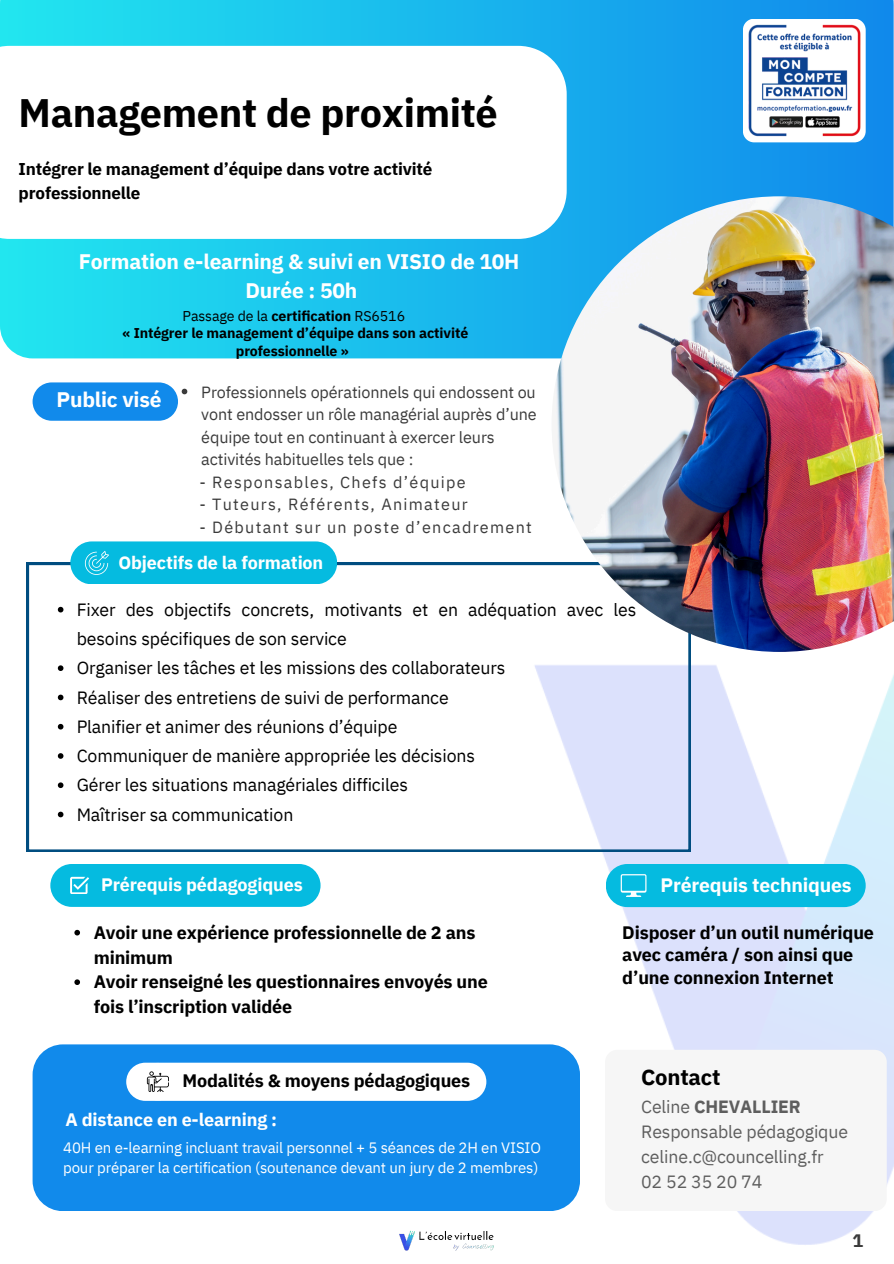
<style>
.page{position:relative;width:894px;height:1264px;background:#fff}
.page>*{position:absolute;margin:0;border:0;box-sizing:border-box;transform-origin:0 0}
.t1{font:700 39.6px "IBM Plex Sans";letter-spacing:-.01em;color:#000}
.t2{font:700 22.05px "IBM Plex Sans";letter-spacing:-.01em;color:#000}
.t3{font:700 21px/29.2px "IBM Plex Sans";letter-spacing:-.01em;color:#fff;text-align:center}
.t4{font:700 19.35px "IBM Plex Sans";letter-spacing:-.01em;color:#fff}
.t5{font:700 18px/24.8px "IBM Plex Sans";letter-spacing:-.01em;color:#000}
.t6{font:700 18px "IBM Plex Sans";letter-spacing:-.01em;color:#fff}
.t7{font:700 18px "IBM Plex Sans";color:#3b3b3b}
.t8{font:17.7px/29.2px "IBM Plex Sans";letter-spacing:-.005em;color:#000}
.t9{font:17.7px/24.8px "IBM Plex Sans";letter-spacing:-.005em;color:#5e5e5e}
.t10{font:700 17.1px/23.7px "IBM Plex Sans";letter-spacing:-.01em;color:#000}
.t11{font:16.2px/22.5px "IBM Plex Sans";letter-spacing:-.005em;color:#3b3b3b}
.t12{font:16.2px "IBM Plex Sans";letter-spacing:.08em;color:#3b3b3b}
.t13{font:15px/20.2px "IBM Plex Sans";letter-spacing:-.01em;color:#fff}
.t14{font:700 14.1px/17.7px "IBM Plex Sans";letter-spacing:-.005em;color:#000;text-align:center}
.t15{font:14.1px "IBM Plex Sans";letter-spacing:-.005em;color:#000}
.s1{font-weight:700}
</style>
<div class="page">
<img style="left:474px;top:562px;width:419px;height:689px">
<svg style="left:0;top:0;width:893px;height:358px;background:#1ab9ed"></svg>
<svg style="left:0;top:46px;width:566px;height:193px"></svg>
<div style="left:742px;top:19px;width:123px;height:123px;background:#fff;border-radius:11px"></div>
<img style="left:748px;top:24px;width:112px;height:113px">
<img style="left:399px;top:1230px;width:95px;height:20px">
<div style="left:605px;top:864px;width:260px;height:43px;background:#05bbe0;border-radius:22px"></div>
<svg style="left:620px;top:874px;width:26px;height:23px"></svg>
<div style="left:50px;top:864px;width:270px;height:42px;background:#05bbe0;border-radius:21px"></div>
<svg style="left:70px;top:876px;width:19px;height:17px"></svg>
<div style="left:33px;top:1044px;width:546px;height:167px;background:#118aeb;border-radius:30px"></div>
<div style="left:126px;top:1062px;width:360px;height:38px;background:#fff;border-radius:19px"></div>
<svg style="left:147px;top:1071px;width:22px;height:20px"></svg>
<svg style="left:27px;top:563px;width:662px;height:288px"></svg>
<div style="left:70px;top:541px;width:267px;height:43px;background:#05bbe0;border-radius:21px"></div>
<svg style="left:85px;top:551px;width:24px;height:23px"></svg>
<svg style="left:58px;top:607px;width:5px;height:5px"></svg>
<svg style="left:58px;top:665px;width:5px;height:6px"></svg>
<svg style="left:58px;top:694px;width:5px;height:6px"></svg>
<svg style="left:58px;top:724px;width:5px;height:5px"></svg>
<svg style="left:58px;top:753px;width:5px;height:5px"></svg>
<svg style="left:58px;top:782px;width:5px;height:6px"></svg>
<svg style="left:58px;top:811px;width:5px;height:6px"></svg>
<img style="left:551px;top:196px;width:342px;height:456px">
<div style="left:605px;top:1049px;width:281px;height:162px;background:#f6f6f6;border-radius:12px"></div>
<svg style="left:33px;top:382px;width:154px;height:39px;background:#2e97ec"></svg>
<svg style="left:74px;top:929px;width:6px;height:6px"></svg>
<svg style="left:74px;top:979px;width:6px;height:6px"></svg>
<h2 class="t1" style="left:19px;top:86px;width:480px">Management de proximité</h2>
<h4 class="t10" style="left:19px;top:157px;width:415px">Intégrer le management d’équipe dans votre activité professionnelle</h4>
<p class="t3" style="left:79px;top:246px;width:442px">Formation e-learning &amp; suivi en VISIO de 10H<br>Durée : 50h</p>
<p class="t15" style="left:182px;top:306px;width:224px">Passage de la <span class="s1">certification</span> RS6516</p>
<p class="t14" style="left:123px;top:324px;width:347px">« Intégrer le management d’équipe dans son activité professionnelle »</p>
<p class="t3" style="left:56px;top:385px;width:106px">Public visé</p>
<p class="t11" style="left:201px;top:380px;width:337px">Professionnels opérationnels qui endossent ou vont endosser un rôle managérial auprès d’une équipe tout en continuant à exercer leurs activités habituelles tels que :</p>
<p class="t12" style="left:199px;top:471px;width:268px">- Responsables, Chefs d’équipe</p>
<p class="t12" style="left:199px;top:493px;width:270px">- Tuteurs, Référents, Animateur</p>
<p class="t12" style="left:199px;top:516px;width:334px">- Débutant sur un poste d’encadrement</p>
<p class="t6" style="left:118px;top:550px;width:206px">Objectifs de la formation</p>
<p class="t8" style="left:77px;top:594px;width:561px">Fixer des objectifs concrets, motivants et en adéquation avec les besoins spécifiques de son service</p>
<p class="t8" style="left:77px;top:653px;width:430px">Organiser les tâches et les missions des collaborateurs</p>
<p class="t8" style="left:77px;top:682px;width:373px">Réaliser des entretiens de suivi de performance</p>
<h2 class="t8" style="left:77px;top:711px;width:322px">Planifier et animer des réunions d’équipe</h2>
<p class="t8" style="left:77px;top:741px;width:400px">Communiquer de manière appropriée les décisions</p>
<h5 class="t8" style="left:77px;top:770px;width:333px">Gérer les situations managériales difficiles</h5>
<p class="t8" style="left:77px;top:799px;width:218px">Maîtriser sa communication</p>
<p class="t6" style="left:101px;top:872px;width:203px">Prérequis pédagogiques</p>
<h2 class="t4" style="left:660px;top:871px;width:193px">Prérequis techniques</h2>
<p class="t5" style="left:94px;top:919px;width:383px">Avoir une expérience professionnelle de 2 ans minimum</p>
<p class="t5" style="left:94px;top:969px;width:395px">Avoir renseigné les questionnaires envoyés une fois l’inscription validée</p>
<p class="t5" style="left:182px;top:1068px;width:289px">Modalités &amp; moyens pédagogiques</p>
<h3 class="t6" style="left:65px;top:1107px;width:213px">A distance en e-learning :</h3>
<p class="t13" style="left:63px;top:1136px;width:479px">40H en e-learning incluant travail personnel + 5 séances de 2H en VISIO pour préparer la certification (soutenance devant un jury de 2 membres)</p>
<h3 class="t5" style="left:622px;top:920px;width:253px;line-height:22.5px">Disposer d’un outil numérique avec caméra / son ainsi que d’une connexion Internet</h3>
<h3 class="t2" style="left:641px;top:1062px;width:81px">Contact</h3>
<h3 class="t9" style="left:641px;top:1094px;width:208px">Celine <span class="s1">CHEVALLIER<br></span>Responsable pédagogique celine.c@councelling.fr<br>02 52 35 20 74</h3>
<p class="t7" style="left:852px;top:1227px;width:12px">1</p>
</div>
